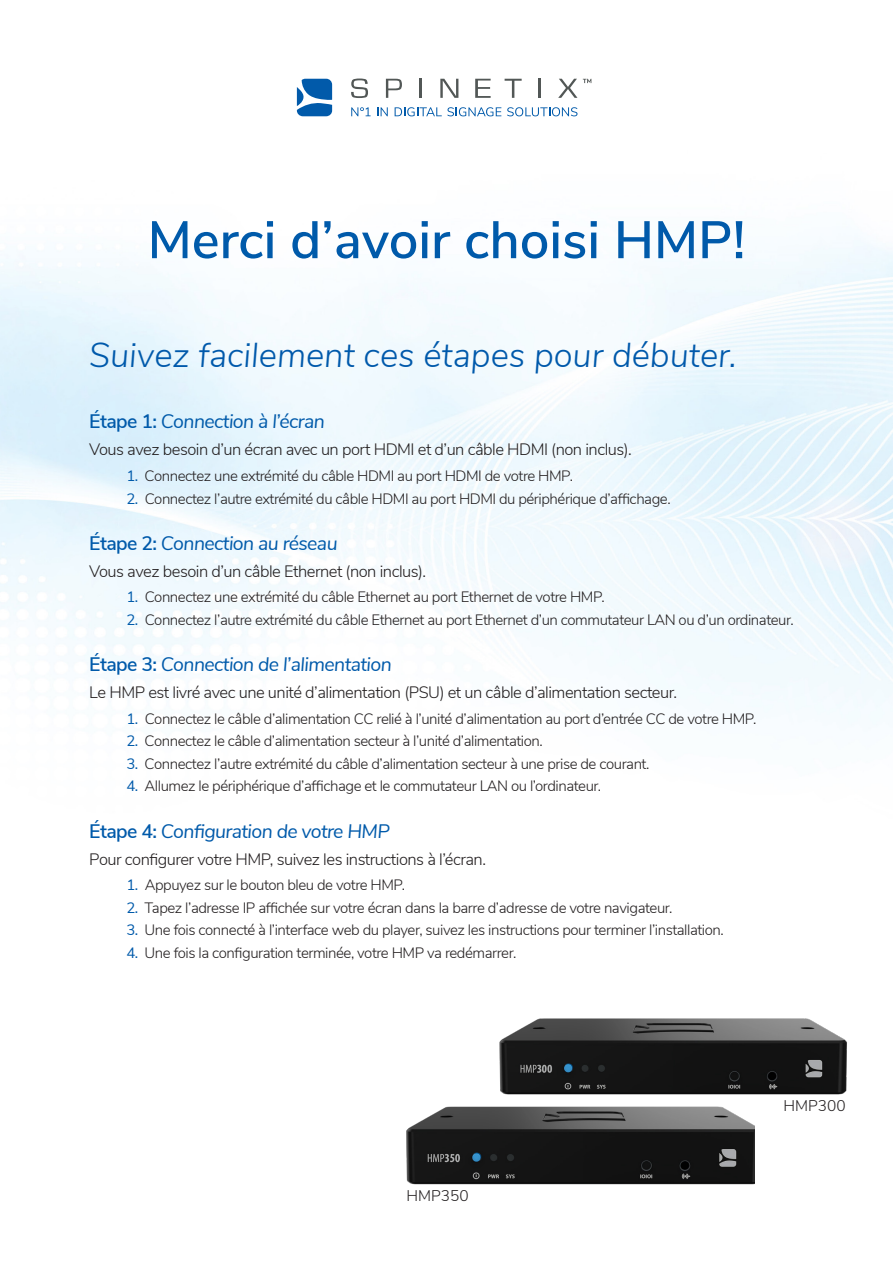
<style>
.page{position:relative;width:893px;height:1263px;background:#fff}
.page>*{position:absolute;margin:0;border:0;box-sizing:border-box;transform-origin:0 0}
.t1{font:600 52.5px "Nunito Sans";color:#005aaa}
.t2{font:italic 300 34.5px "Nunito Sans";color:#0059ab}
.t3{font:italic 19.5px "Nunito Sans";letter-spacing:-.03em;color:#005aaa}
.t4{font:300 16.5px "Nunito Sans";letter-spacing:-.03em;color:#231f20}
.t5{font:300 15.45px "Nunito Sans";color:#231f20}
.t6{font:300 15px "Nunito Sans";letter-spacing:-.03em;color:#231f20}
.s1{font-weight:600;font-style:normal}
.s2{font-weight:400;color:#005aaa}
</style>
<div class="page">
<img style="left:0;top:78px;width:893px;height:1107px">
<svg style="left:351px;top:107px;width:20px;height:9px"></svg>
<svg style="left:377px;top:107px;width:11px;height:9px"></svg>
<svg style="left:395px;top:107px;width:106px;height:9px"></svg>
<svg style="left:507px;top:107px;width:70px;height:9px"></svg>
<svg style="left:351px;top:79px;width:17px;height:19px"></svg>
<svg style="left:386px;top:79px;width:16px;height:19px"></svg>
<svg style="left:440px;top:79px;width:18px;height:19px"></svg>
<svg style="left:475px;top:79px;width:16px;height:19px"></svg>
<svg style="left:505px;top:79px;width:17px;height:19px"></svg>
<svg style="left:558px;top:79px;width:19px;height:19px"></svg>
<hr style="left:419px;top:79px;width:3px;height:19px;background:#525756">
<hr style="left:538px;top:79px;width:3px;height:19px;background:#525756">
<svg style="left:583px;top:79px;width:8px;height:4px"></svg>
<svg style="left:297px;top:79px;width:35px;height:37px"></svg>
<img style="left:490px;top:1008px;width:366px;height:95px">
<img style="left:401px;top:1096px;width:353px;height:89px">
<p class="t1" style="left:148px;top:202px;width:599px">Merci d’avoir choisi HMP!</p>
<p class="t2" style="left:89px;top:329px;width:649px">Suivez facilement ces étapes pour débuter.</p>
<p class="t3" style="left:89px;top:407px;width:237px"><span class="s1">Étape 1:</span> Connection à l’écran</p>
<p class="t4" style="left:89px;top:438px;width:544px">Vous avez besoin d’un écran avec un port HDMI et d’un câble HDMI (non inclus).</p>
<p class="t6" style="left:126px;top:465px;width:448px"><span class="s2">1.</span> Connectez une extrémité du câble HDMI au port HDMI de votre HMP.</p>
<p class="t6" style="left:126px;top:488px;width:546px"><span class="s2">2.</span> Connectez l’autre extrémité du câble HDMI au port HDMI du périphérique d’affichage.</p>
<p class="t3" style="left:89px;top:529px;width:250px"><span class="s1">Étape 2:</span> Connection au réseau</p>
<p class="t4" style="left:89px;top:559px;width:338px">Vous avez besoin d’un câble Ethernet (non inclus).</p>
<p class="t6" style="left:126px;top:586px;width:480px"><span class="s2">1.</span> Connectez une extrémité du câble Ethernet au port Ethernet de votre HMP.</p>
<p class="t6" style="left:126px;top:608px;width:669px"><span class="s2">2.</span> Connectez l’autre extrémité du câble Ethernet au port Ethernet d’un commutateur LAN ou d’un ordinateur.</p>
<p class="t3" style="left:89px;top:650px;width:304px"><span class="s1">Étape 3:</span> Connection de l’alimentation</p>
<p class="t4" style="left:89px;top:681px;width:589px">Le HMP est livré avec une unité d’alimentation (PSU) et un câble d’alimentation secteur.</p>
<p class="t6" style="left:126px;top:708px;width:632px"><span class="s2">1.</span> Connectez le câble d’alimentation CC relié à l’unité d’alimentation au port d’entrée CC de votre HMP.</p>
<p class="t6" style="left:126px;top:730px;width:418px"><span class="s2">2.</span> Connectez le câble d’alimentation secteur à l’unité d’alimentation.</p>
<p class="t6" style="left:126px;top:753px;width:525px"><span class="s2">3.</span> Connectez l’autre extrémité du câble d’alimentation secteur à une prise de courant.</p>
<p class="t6" style="left:126px;top:775px;width:476px"><span class="s2">4.</span> Allumez le périphérique d’affichage et le commutateur LAN ou l’ordinateur.</p>
<p class="t3" style="left:89px;top:817px;width:302px"><span class="s1">Étape 4:</span> Configuration de votre HMP</p>
<p class="t4" style="left:89px;top:848px;width:398px">Pour configurer votre HMP, suivez les instructions à l’écran.</p>
<p class="t6" style="left:126px;top:874px;width:280px"><span class="s2">1.</span> Appuyez sur le bouton bleu de votre HMP.</p>
<p class="t6" style="left:126px;top:897px;width:548px"><span class="s2">2.</span> Tapez l’adresse IP affichée sur votre écran dans la barre d’adresse de votre navigateur.</p>
<p class="t6" style="left:126px;top:919px;width:599px"><span class="s2">3.</span> Une fois connecté à l’interface web du player, suivez les instructions pour terminer l’installation.</p>
<p class="t6" style="left:126px;top:942px;width:391px"><span class="s2">4.</span> Une fois la configuration terminée, votre HMP va redémarrer.</p>
<p class="t5" style="left:406px;top:1184px;width:64px">HMP350</p>
<p class="t5" style="left:783px;top:1094px;width:64px">HMP300</p>
</div>
